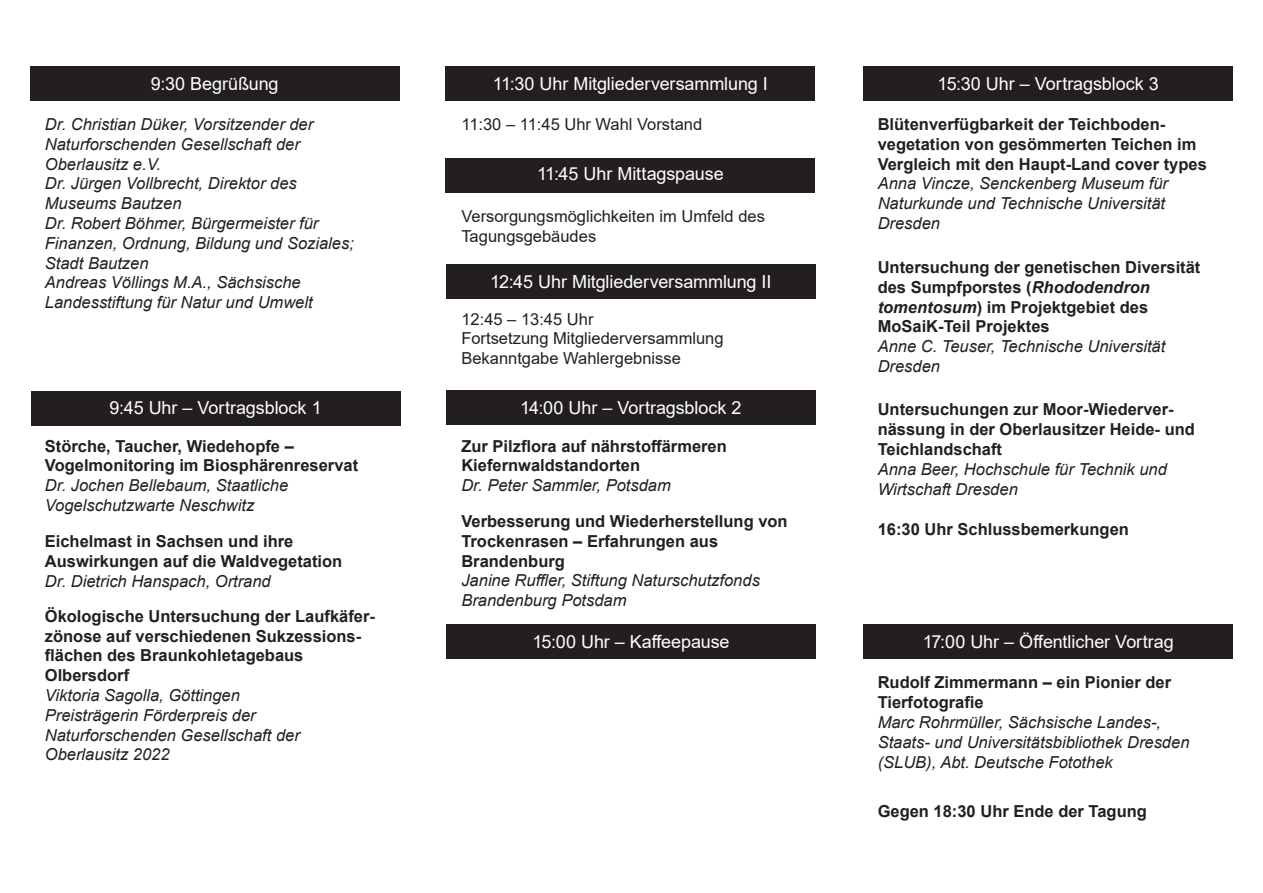
<style>
.page{position:relative;width:1263px;height:893px;background:#fff}
.page>*{position:absolute;margin:0;border:0;box-sizing:border-box;transform-origin:0 0}
.t1{font:18px "Arial";letter-spacing:-.005em;color:#fff}
.t2{font:italic 16.5px/19.8px "Arial";color:#231f20}
.t3{font:700 16.5px/19.8px "Arial";color:#231f20}
.t4{font:16.5px/19.8px "Arial";color:#231f20}
.s1{font-style:italic}
</style>
<div class="page">
<div style="left:30px;top:67px;width:370px;height:34px;background:#231f20"></div>
<div style="left:31px;top:391px;width:370px;height:34px;background:#231f20"></div>
<div style="left:863px;top:67px;width:370px;height:34px;background:#231f20"></div>
<div style="left:863px;top:624px;width:370px;height:34px;background:#231f20"></div>
<div style="left:445px;top:67px;width:370px;height:34px;background:#231f20"></div>
<div style="left:446px;top:390px;width:370px;height:34px;background:#231f20"></div>
<div style="left:446px;top:624px;width:370px;height:34px;background:#231f20"></div>
<div style="left:445px;top:158px;width:370px;height:34px;background:#231f20"></div>
<div style="left:446px;top:265px;width:370px;height:34px;background:#231f20"></div>
<p class="t1" style="left:151px;top:71px;width:129px">9:30 Begrüßung</p>
<p class="t2" style="left:45px;top:115px;width:270px">Dr. Christian Düker, Vorsitzender der</p>
<p class="t2" style="left:45px;top:134px;width:256px">Naturforschenden Gesellschaft der</p>
<p class="t2" style="left:45px;top:154px;width:118px">Oberlausitz e.V.</p>
<p class="t2" style="left:45px;top:174px;width:253px">Dr. Jürgen Vollbrecht, Direktor des</p>
<p class="t2" style="left:45px;top:194px;width:138px">Museums Bautzen</p>
<p class="t2" style="left:45px;top:214px;width:275px">Dr. Robert Böhmer, Bürgermeister für</p>
<p class="t2" style="left:45px;top:233px;width:311px">Finanzen, Ordnung, Bildung und Soziales;</p>
<p class="t2" style="left:45px;top:253px;width:105px">Stadt Bautzen</p>
<p class="t2" style="left:45px;top:273px;width:257px">Andreas Völlings M.A., Sächsische</p>
<p class="t2" style="left:45px;top:293px;width:269px">Landesstiftung für Natur und Umwelt</p>
<p class="t1" style="left:109px;top:395px;width:214px">9:45 Uhr – Vortragsblock 1</p>
<p class="t3" style="left:45px;top:436px;width:250px">Störche, Taucher, Wiedehopfe –</p>
<p class="t3" style="left:45px;top:456px;width:315px">Vogelmonitoring im Biosphärenreservat</p>
<p class="t2" style="left:45px;top:476px;width:245px">Dr. Jochen Bellebaum, Staatliche</p>
<p class="t2" style="left:45px;top:496px;width:211px">Vogelschutzwarte Neschwitz</p>
<p class="t3" style="left:45px;top:532px;width:250px">Eichelmast in Sachsen und ihre</p>
<p class="t3" style="left:45px;top:552px;width:299px">Auswirkungen auf die Waldvegetation</p>
<p class="t2" style="left:45px;top:571px;width:227px">Dr. Dietrich Hanspach, Ortrand</p>
<p class="t3" style="left:45px;top:606px;width:332px">Ökologische Untersuchung der Laufkäfer&shy;zönose auf verschiedenen Sukzessions-</p>
<p class="t3" style="left:45px;top:646px;width:260px">flächen des Braunkohletagebaus</p>
<p class="t3" style="left:45px;top:666px;width:86px">Olbersdorf</p>
<p class="t2" style="left:45px;top:685px;width:197px">Viktoria Sagolla, Göttingen</p>
<p class="t2" style="left:45px;top:705px;width:212px">Preisträgerin Förderpreis der</p>
<p class="t2" style="left:45px;top:725px;width:256px">Naturforschenden Gesellschaft der</p>
<p class="t2" style="left:45px;top:745px;width:126px">Oberlausitz 2022</p>
<p class="t1" style="left:493px;top:71px;width:276px">11:30 Uhr Mitgliederversammlung I</p>
<p class="t4" style="left:461px;top:114px;width:242px">11:30 – 11:45 Uhr Wahl Vorstand</p>
<p class="t1" style="left:537px;top:161px;width:188px">11:45 Uhr Mittagspause</p>
<p class="t4" style="left:461px;top:206px;width:305px">Versorgungsmöglichkeiten im Umfeld des<br>Tagungsgebäudes</p>
<p class="t1" style="left:490px;top:269px;width:283px">12:45 Uhr Mitgliederversammlung II</p>
<p class="t4" style="left:461px;top:309px;width:134px">12:45 – 13:45 Uhr</p>
<p class="t4" style="left:461px;top:329px;width:264px">Fortsetzung Mitgliederversammlung</p>
<p class="t4" style="left:461px;top:348px;width:221px">Bekanntgabe Wahlergebnisse</p>
<p class="t1" style="left:520px;top:395px;width:223px">14:00 Uhr – Vortragsblock 2</p>
<p class="t3" style="left:461px;top:436px;width:267px">Zur Pilzflora auf nährstoffärmeren</p>
<p class="t3" style="left:461px;top:456px;width:180px">Kiefernwaldstandorten</p>
<p class="t2" style="left:461px;top:476px;width:211px">Dr. Peter Sammler, Potsdam</p>
<p class="t3" style="left:461px;top:512px;width:328px">Verbesserung und Wiederherstellung von<br>Trockenrasen – Erfahrungen aus</p>
<p class="t3" style="left:461px;top:551px;width:105px">Brandenburg</p>
<p class="t2" style="left:461px;top:571px;width:300px">Janine Ruffler, Stiftung Naturschutzfonds<br>Brandenburg Potsdam</p>
<p class="t1" style="left:532px;top:629px;width:199px">15:00 Uhr – Kaffeepause</p>
<p class="t1" style="left:937px;top:71px;width:223px">15:30 Uhr – Vortragsblock 3</p>
<p class="t3" style="left:878px;top:114px;width:289px">Blütenverfügbarkeit der Teichboden-</p>
<p class="t3" style="left:878px;top:134px;width:331px">vegetation von gesömmerten Teichen im<br>Vergleich mit den Haupt-Land cover types</p>
<p class="t2" style="left:878px;top:174px;width:292px">Anna Vincze, Senckenberg Museum für</p>
<p class="t2" style="left:878px;top:194px;width:289px">Naturkunde und Technische Universität</p>
<p class="t2" style="left:878px;top:214px;width:64px">Dresden</p>
<p class="t3" style="left:878px;top:257px;width:324px">Untersuchung der genetischen Diversität des Sumpfporstes (<span class="s1">Rhododendron</span></p>
<p class="t3" style="left:878px;top:297px;width:272px"><span class="s1">tomentosum</span>) im Projektgebiet des</p>
<p class="t3" style="left:878px;top:317px;width:174px">MoSaiK-Teil Projektes</p>
<p class="t2" style="left:878px;top:337px;width:289px">Anne C. Teuser, Technische Universität</p>
<p class="t2" style="left:878px;top:357px;width:64px">Dresden</p>
<p class="t3" style="left:878px;top:400px;width:297px">Untersuchungen zur Moor-Wiederver-</p>
<p class="t3" style="left:878px;top:420px;width:319px">nässung in der Oberlausitzer Heide- und<br>Teichlandschaft</p>
<p class="t2" style="left:878px;top:459px;width:291px">Anna Beer, Hochschule für Technik und</p>
<p class="t2" style="left:878px;top:479px;width:142px">Wirtschaft Dresden</p>
<p class="t3" style="left:878px;top:519px;width:253px">16:30 Uhr Schlussbemerkungen</p>
<p class="t1" style="left:923px;top:629px;width:252px">17:00 Uhr – Öffentlicher Vortrag</p>
<p class="t3" style="left:878px;top:673px;width:295px">Rudolf Zimmermann – ein Pionier der</p>
<p class="t3" style="left:878px;top:693px;width:108px">Tierfotografie</p>
<p class="t2" style="left:878px;top:712px;width:285px">Marc Rohrmüller, Sächsische Landes-,</p>
<p class="t2" style="left:878px;top:732px;width:313px">Staats- und Universitätsbibliothek Dresden (SLUB), Abt. Deutsche Fotothek</p>
<p class="t3" style="left:878px;top:801px;width:271px">Gegen 18:30 Uhr Ende der Tagung</p>
</div>
